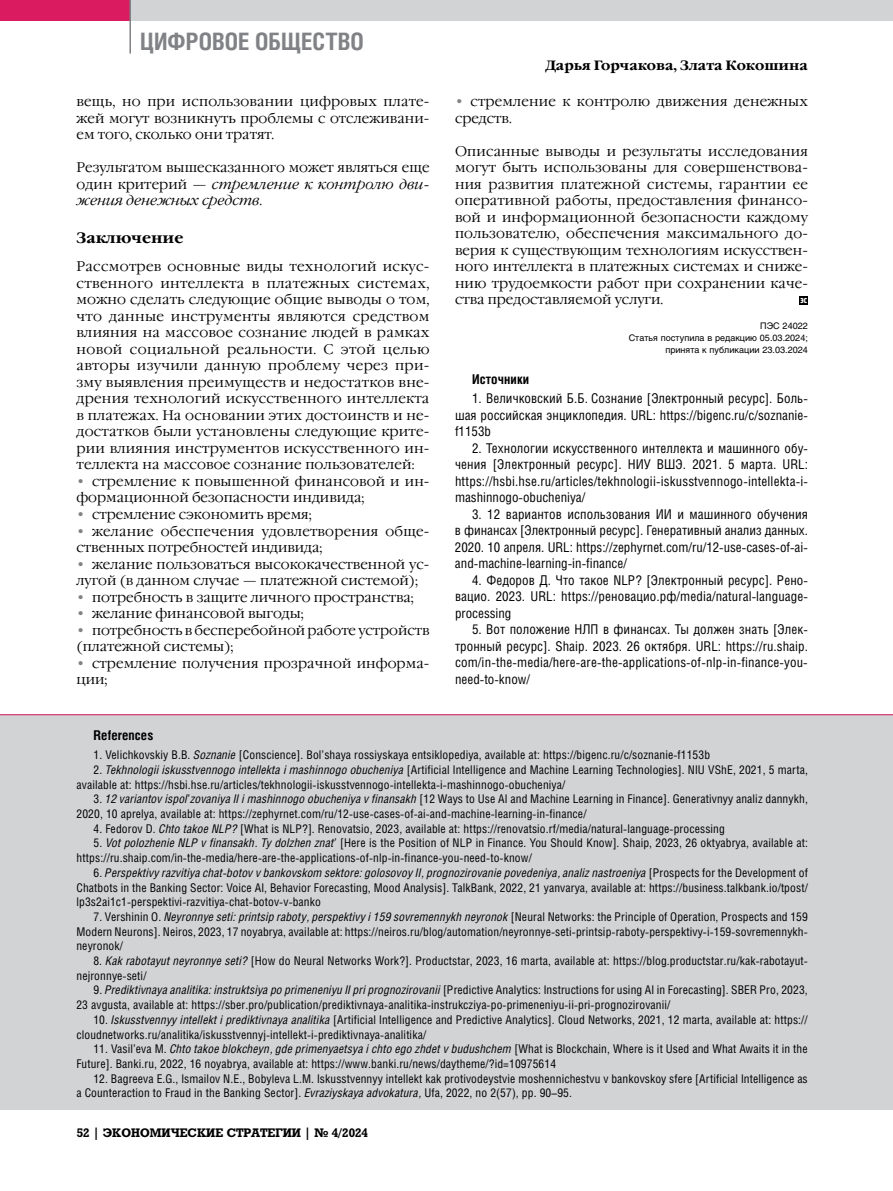
<style>
.page{position:relative;width:893px;height:1191px;background:#fff}
.page>*{position:absolute;margin:0;border:0;box-sizing:border-box;transform-origin:0 0}
.t1{font:700 24px "Helios Cond C";letter-spacing:.005em;color:#808285}
.t2{font:700 15px "Garamond C";color:#000}
.t3{font:13.95px/16.5px "Garamond C";color:#000}
.t4{font:13.5px/16.5px "Helios Cond C";color:#000;text-align:justify}
.t5{font:700 13.5px "Garamond C";color:#000}
.t6{font:700 13.5px "Helios Cond C";letter-spacing:.01em;color:#000}
.t7{font:12px/14.7px "Helios Cond C";letter-spacing:.01em;color:#000}
.t8{font:700 12px "Rodeo C";color:#000}
.t9{font:9px/12px "Helios C";color:#000;text-align:right}
.t10{font:9px "Hermes C";color:#fff}
.s1{font-style:italic}
.s2{color:#808285}
</style>
<div class="page">
<div style="left:0;top:0;width:893px;height:21px;background:#d1d3d4"></div>
<div style="left:0;top:0;width:130px;height:21px;background:#da1b60"></div>
<hr style="left:129px;top:0;width:2px;height:54px;background:#808285">
<div style="left:0;top:714px;width:893px;height:396px;background:#d1d3d4"></div>
<hr style="left:0;top:714px;width:893px;height:1px;background:#da1b60">
<div style="left:799px;top:296px;width:9px;height:8px;background:#000"></div>
<h1 class="t1" style="left:140px;top:27px;width:225px">ЦИФРОВОЕ ОБЩЕСТВО</h1>
<p class="t3" style="left:77px;top:94px;width:354px;text-align:justify">вещь, но при использовании цифровых плате&shy;жей могут возникнуть проблемы с отслеживани&shy;ем того, сколько они тратят.</p>
<p class="t3" style="left:77px;top:160px;width:354px;text-align:justify">Результатом вышесказанного может являться еще один критерий — <span class="s1">стремление к контролю дви&shy;жения денежных средств</span>.</p>
<p class="t2" style="left:77px;top:229px;width:108px">Заключение</p>
<p class="t3" style="left:77px;top:259px;width:354px;text-align:justify">Рассмотрев основные виды технологий искус&shy;ственного интеллекта в платежных системах, можно сделать следующие общие выводы о том, что данные инструменты являются средством влияния на массовое сознание людей в рамках новой социальной реальности. С этой целью авторы изучили данную проблему через при&shy;зму выявления преимуществ и недостатков вне&shy;дрения технологий искусственного интеллекта в платежах. На основании этих достоинств и не&shy;достатков были установлены следующие крите&shy;рии влияния инструментов искусственного ин&shy;теллекта на массовое сознание пользователей:</p>
<p class="t3" style="left:77px;top:473px;width:354px"><span class="s2">•</span> стремление к повышенной финансовой и ин&shy;формационной безопасности индивида;</p>
<p class="t3" style="left:77px;top:506px;width:237px"><span class="s2">•</span> стремление сэкономить время;</p>
<p class="t3" style="left:77px;top:523px;width:354px"><span class="s2">•</span> желание обеспечения удовлетворения обще&shy;ственных потребностей индивида;</p>
<p class="t3" style="left:77px;top:556px;width:354px"><span class="s2">•</span> желание пользоваться высококачественной ус&shy;лугой (в данном случае — платежной системой);</p>
<p class="t3" style="left:77px;top:589px;width:339px"><span class="s2">•</span> потребность в защите личного пространства;</p>
<p class="t3" style="left:77px;top:605px;width:229px"><span class="s2">•</span> желание финансовой выгоды;</p>
<p class="t3" style="left:77px;top:622px;width:354px"><span class="s2">•</span> потребность в бесперебойной работе устройств (платежной системы);</p>
<p class="t3" style="left:77px;top:655px;width:354px"><span class="s2">•</span> стремление получения прозрачной информа&shy;ции;</p>
<p class="t5" style="left:546px;top:58px;width:264px">Дарья Горчакова, Злата Кокошина</p>
<p class="t3" style="left:455px;top:94px;width:354px"><span class="s2">•</span> стремление к контролю движения денежных средств.</p>
<p class="t3" style="left:455px;top:143px;width:354px;text-align:justify">Описанные выводы и результаты исследования могут быть использованы для совершенствова&shy;ния развития платежной системы, гарантии ее оперативной работы, предоставления финансо&shy;вой и информационной безопасности каждому пользователю, обеспечения максимального до&shy;верия к существующим технологиям искусствен&shy;ного интеллекта в платежных системах и сниже&shy;нию трудоемкости работ при сохранении каче&shy;ства предоставляемой услуги.</p>
<p class="t10" style="left:800px;top:295px;width:8px">эс</p>
<p class="t9" style="left:629px;top:320px;width:181px">ПЭС 24022<br>Статья поступила в редакцию 05.03.2024; принята к публикации 23.03.2024</p>
<p class="t6" style="left:472px;top:371px;width:59px">Источники</p>
<p class="t4" style="left:455px;top:390px;width:354px;text-indent:17px">1. Величковский Б.Б. Сознание [Электронный ресурс]. Боль&shy;шая российская энциклопедия. URL: https://bigenc.ru/c/soznanie&shy;f1153b</p>
<p class="t4" style="left:455px;top:439px;width:354px;text-indent:17px">2. Технологии искусственного интеллекта и машинного обу&shy;чения [Электронный ресурс]. НИУ ВШЭ. 2021. 5 марта. URL: https://hsbi.hse.ru/articles/tekhnologii-iskusstvennogo-intellekta-i&shy;mashinnogo-obucheniya/</p>
<p class="t4" style="left:455px;top:505px;width:354px;text-indent:17px">3. 12 вариантов использования ИИ и машинного обучения в финансах [Электронный ресурс]. Генеративный анализ данных.<br>2020. 10 апреля. URL: https://zephyrnet.com/ru/12-use-cases-of-ai&shy;and-machine-learning-in-finance/</p>
<p class="t4" style="left:455px;top:571px;width:354px;text-indent:17px">4. Федоров Д. Что такое NLP? [Электронный ресурс]. Рено&shy;вацио. 2023. URL: https://реновацио.рф/media/natural-language&shy;processing</p>
<p class="t4" style="left:455px;top:621px;width:354px;text-indent:17px">5. Вот положение НЛП в финансах. Ты должен знать [Элек&shy;тронный ресурс]. Shaip. 2023. 26 октября. URL: https://ru.shaip. com/in-the-media/here-are-the-applications-of-nlp-in-finance-you&shy;need-to-know/</p>
<p class="t6" style="left:94px;top:727px;width:61px">References</p>
<p class="t7" style="left:94px;top:747px;width:618px">1. Velichkovskiy B.B. <span class="s1">Soznanie</span> [Conscience]. Bol’shaya rossiyskaya entsiklopediya, available at: https://bigenc.ru/c/soznanie-f1153b</p>
<p class="t7" style="left:77px;top:762px;width:733px;text-indent:17px">2. <span class="s1">Tekhnologii iskusstvennogo intellekta i mashinnogo obucheniya</span> [Artificial Intelligence and Machine Learning Technologies]. NIU VShE, 2021, 5 marta, available at: https://hsbi.hse.ru/articles/tekhnologii-iskusstvennogo-intellekta-i-mashinnogo-obucheniya/</p>
<p class="t7" style="left:76px;top:791px;width:733px;text-indent:17px">3. <span class="s1">12 variantov ispol’zovaniya II i mashinnogo obucheniya v finansakh</span> [12 Ways to Use AI and Machine Learning in Finance]. Generativnyy analiz dannykh,<br>2020, 10 aprelya, available at: https://zephyrnet.com/ru/12-use-cases-of-ai-and-machine-learning-in-finance/</p>
<p class="t7" style="left:93px;top:821px;width:633px">4. Fedorov D. <span class="s1">Chto takoe NLP?</span> [What is NLP?]. Renovatsio, 2023, available at: https://renovatsio.rf/media/natural-language-processing</p>
<p class="t7" style="left:77px;top:835px;width:733px;text-indent:17px">5. <span class="s1">Vot polozhenie NLP v finansakh. Ty dolzhen znat’</span> [Here is the Position of NLP in Finance. You Should Know]. Shaip, 2023, 26 oktyabrya, available at: https://ru.shaip.com/in-the-media/here-are-the-applications-of-nlp-in-finance-you-need-to-know/</p>
<p class="t7" style="left:76px;top:865px;width:733px;text-align:justify;text-indent:17px">6. <span class="s1">Perspektivy razvitiya chat-botov v bankovskom sektore: golosovoy II, prognozirovanie povedeniya, analiz nastroeniya</span> [Prospects for the Development of Chatbots in the Banking Sector: Voice AI, Behavior Forecasting, Mood Analysis]. TalkBank, 2022, 21 yanvarya, available at: https://business.talkbank.io/tpost/ lp3s2ai1c1-perspektivi-razvitiya-chat-botov-v-banko</p>
<p class="t7" style="left:76px;top:909px;width:733px;text-align:justify;text-indent:17px">7. Vershinin O. <span class="s1">Neyronnye seti: printsip raboty, perspektivy i 159 sovremennykh neyronok</span> [Neural Networks: the Principle of Operation, Prospects and 159<br>Modern Neurons]. Neiros, 2023, 17 noyabrya, available at: https://neiros.ru/blog/automation/neyronnye-seti-printsip-raboty-perspektivy-i-159-sovremennykh&shy;neyronok/</p>
<p class="t7" style="left:76px;top:953px;width:733px;text-indent:17px">8. <span class="s1">Kak rabotayut neyronnye seti?</span> [How do Neural Networks Work?]. Productstar, 2023, 16 marta, available at: https://blog.productstar.ru/kak-rabotayut&shy;nejronnye-seti/</p>
<p class="t7" style="left:76px;top:982px;width:733px;text-indent:17px">9. <span class="s1">Prediktivnaya analitika: instruktsiya po primeneniyu II pri prognozirovanii</span> [Predictive Analytics: Instructions for using AI in Forecasting]. SBER Pro, 2023,<br>23 avgusta, available at: https://sber.pro/publication/prediktivnaya-analitika-instrukcziya-po-primeneniyu-ii-pri-prognozirovanii/</p>
<p class="t7" style="left:76px;top:1012px;width:733px;text-indent:17px">10. <span class="s1">Iskusstvennyy intellekt i prediktivnaya analitika</span> [Artificial Intelligence and Predictive Analytics]. Cloud Networks, 2021, 12 marta, available at: https:// cloudnetworks.ru/analitika/iskusstvennyj-intellekt-i-prediktivnaya-analitika/</p>
<p class="t7" style="left:76px;top:1041px;width:733px;text-indent:17px">11. Vasil’eva M. <span class="s1">Chto takoe blokcheyn, gde primenyaetsya i chto ego zhdet v budushchem</span> [What is Blockchain, Where is it Used and What Awaits it in the<br>Future]. Banki.ru, 2022, 16 noyabrya, available at: https://www.banki.ru/news/daytheme/?id=10975614</p>
<p class="t7" style="left:76px;top:1070px;width:733px;text-indent:17px">12. Bagreeva E.G., Ismailov N.E., Bobyleva L.M. Iskusstvennyy intellekt kak protivodeystvie moshennichestvu v bankovskoy sfere [Artificial Intelligence as a Counteraction to Fraud in the Banking Sector]. <span class="s1">Evraziyskaya advokatura,</span> Ufa, 2022, no 2(57), pp. 90–95.</p>
<p class="t8" style="left:77px;top:1125px;width:293px">52 | ЭКОНОМИЧЕСКИЕ СТРАТЕГИИ | № 4/2024</p>
</div>
